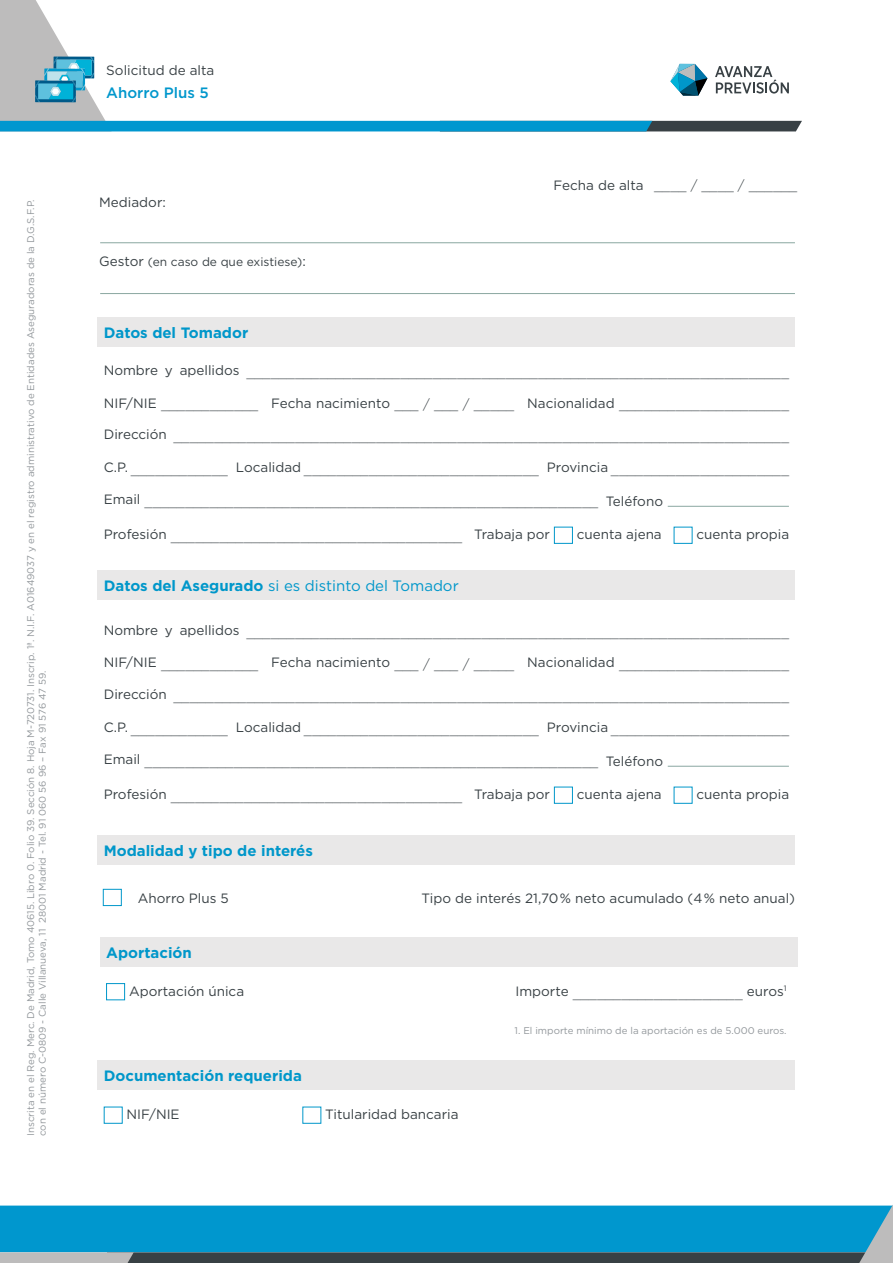
<style>
.page{position:relative;width:893px;height:1263px;background:#fff}
.page>*{position:absolute;margin:0;border:0;box-sizing:border-box;transform-origin:0 0}
.t1{font:700 15px "Gotham";color:#0097ca}
.t2{font:15px "Gotham";color:#0097ca}
.t3{font:500 15px "Gotham";color:#0097cc}
.t4{font:300 13.5px "Gotham";color:#384044}
.t5{font:13.5px "Gotham";color:#384044}
.t6{font:12px "Gotham";color:#384044}
.t7{font:9.75px/11.7px "Gotham";color:#92979b}
.s1{font-size:13.5px}
.s2{font-weight:400}
.s3{font-weight:700}
</style>
<div class="page">
<svg style="left:0;top:1205px;width:893px;height:58px;background:#148db9"></svg>
<svg style="left:0;top:0;width:802px;height:131px"></svg>
<hr style="left:100px;top:242px;width:695px;height:1px;background:#8aa7a1">
<hr style="left:100px;top:293px;width:695px;height:1px;background:#8aa7a1">
<div style="left:98px;top:317px;width:697px;height:30px;background:#e9e8e8"></div>
<div style="left:554px;top:527px;width:19px;height:17px;border:1px solid #0097ca"></div>
<div style="left:674px;top:527px;width:18px;height:17px;border:1px solid #0097ca"></div>
<hr style="left:668px;top:506px;width:121px;height:1px;background:#8aa7a1">
<div style="left:98px;top:570px;width:697px;height:30px;background:#e9e8e8"></div>
<div style="left:554px;top:787px;width:19px;height:17px;border:1px solid #0097ca"></div>
<div style="left:674px;top:787px;width:18px;height:17px;border:1px solid #0097ca"></div>
<hr style="left:668px;top:766px;width:121px;height:1px;background:#8aa7a1">
<div style="left:98px;top:835px;width:697px;height:30px;background:#e9e8e8"></div>
<div style="left:103px;top:889px;width:19px;height:17px;border:1px solid #0097ca"></div>
<div style="left:100px;top:936px;width:697px;height:30px;background:#e9e8e8"></div>
<div style="left:106px;top:983px;width:19px;height:17px;border:1px solid #0097ca"></div>
<div style="left:98px;top:1060px;width:697px;height:30px;background:#e9e8e8"></div>
<div style="left:104px;top:1107px;width:19px;height:17px;border:1px solid #0097ca"></div>
<div style="left:302px;top:1107px;width:19px;height:17px;border:1px solid #0097ca"></div>
<p class="t7" style="left:25px;top:1136px;width:938px;rotate:-90deg">Inscrita en el Reg. Merc. De Madrid, Tomo 40615. Libro 0. Folio 39. Sección 8. Hoja M-720731. Inscrip. 1ª. N.I.F. A01649037 y en el registro administrativo de Entidades Aseguradoras de la D.G.S.F.P. con el número C-0809 - Calle Villanueva, 11 28001 Madrid - Tel. 91 060 56 96 – Fax 91 576 47 59.</p>
<p class="t5" style="left:106px;top:61px;width:110px">Solicitud de alta</p>
<p class="t3" style="left:106px;top:83px;width:104px">Ahorro Plus 5</p>
<p class="t5" style="left:99px;top:193px;width:68px">Mediador:</p>
<p class="t6" style="left:99px;top:254px;width:208px"><span class="s1">Gestor</span> (en caso de que existiese)<span class="s1">:</span></p>
<p class="t4" style="left:554px;top:176px;width:245px"><span class="s2">Fecha de alta</span> ____ / ____ / ______</p>
<p class="t1" style="left:104px;top:322px;width:146px">Datos del Tomador</p>
<p class="t4" style="left:104px;top:364px;width:687px"><span class="s2">Nombre y apellidos</span> ___________________________________________________________________</p>
<p class="t4" style="left:104px;top:396px;width:687px"><span class="s2">NIF/NIE</span> ____________ <span class="s2">Fecha nacimiento</span> ___ / ___ / _____ <span class="s2">Nacionalidad</span> _____________________</p>
<p class="t4" style="left:104px;top:428px;width:687px"><span class="s2">Dirección</span> ____________________________________________________________________________</p>
<p class="t4" style="left:104px;top:460px;width:687px"><span class="s2">C.P.</span> ____________ <span class="s2">Localidad</span> _____________________________ <span class="s2">Provincia</span> ______________________</p>
<p class="t4" style="left:104px;top:492px;width:496px"><span class="s2">Email</span> ________________________________________________________</p>
<p class="t4" style="left:104px;top:528px;width:448px"><span class="s2">Profesión</span> ____________________________________ <span class="s2">Trabaja por</span></p>
<p class="t5" style="left:577px;top:526px;width:87px">cuenta ajena</p>
<p class="t5" style="left:696px;top:526px;width:94px">cuenta propia</p>
<p class="t5" style="left:606px;top:493px;width:59px">Teléfono</p>
<p class="t2" style="left:104px;top:576px;width:356px"><span class="s3">Datos del Asegurado</span> si es distinto del Tomador</p>
<p class="t4" style="left:104px;top:624px;width:687px"><span class="s2">Nombre y apellidos</span> ___________________________________________________________________</p>
<p class="t4" style="left:104px;top:656px;width:687px"><span class="s2">NIF/NIE</span> ____________ <span class="s2">Fecha nacimiento</span> ___ / ___ / _____ <span class="s2">Nacionalidad</span> _____________________</p>
<p class="t4" style="left:104px;top:688px;width:687px"><span class="s2">Dirección</span> ____________________________________________________________________________</p>
<p class="t4" style="left:104px;top:720px;width:687px"><span class="s2">C.P.</span> ____________ <span class="s2">Localidad</span> _____________________________ <span class="s2">Provincia</span> ______________________</p>
<p class="t4" style="left:104px;top:752px;width:496px"><span class="s2">Email</span> ________________________________________________________</p>
<p class="t4" style="left:104px;top:788px;width:448px"><span class="s2">Profesión</span> ____________________________________ <span class="s2">Trabaja por</span></p>
<p class="t5" style="left:577px;top:786px;width:87px">cuenta ajena</p>
<p class="t5" style="left:696px;top:786px;width:94px">cuenta propia</p>
<p class="t5" style="left:606px;top:753px;width:59px">Teléfono</p>
<p class="t1" style="left:104px;top:840px;width:211px">Modalidad y tipo de interés</p>
<p class="t5" style="left:138px;top:889px;width:92px">Ahorro Plus 5</p>
<p class="t5" style="left:422px;top:889px;width:375px">Tipo de interés 21,70% neto acumulado (4% neto anual)</p>
<p class="t1" style="left:106px;top:942px;width:87px">Aportación</p>
<p class="t5" style="left:129px;top:982px;width:117px">Aportación única</p>
<p class="t4" style="left:516px;top:984px;width:273px"><span class="s2">Importe</span> _____________________ <span class="s2">euros</span><sup>1</sup></p>
<p class="t7" style="left:515px;top:1024px;width:274px">1. El importe mínimo de la aportación es de 5.000 euros.</p>
<p class="t1" style="left:104px;top:1066px;width:200px">Documentación requerida</p>
<p class="t5" style="left:127px;top:1106px;width:55px">NIF/NIE</p>
<p class="t5" style="left:325px;top:1106px;width:135px">Titularidad bancaria</p>
</div>
